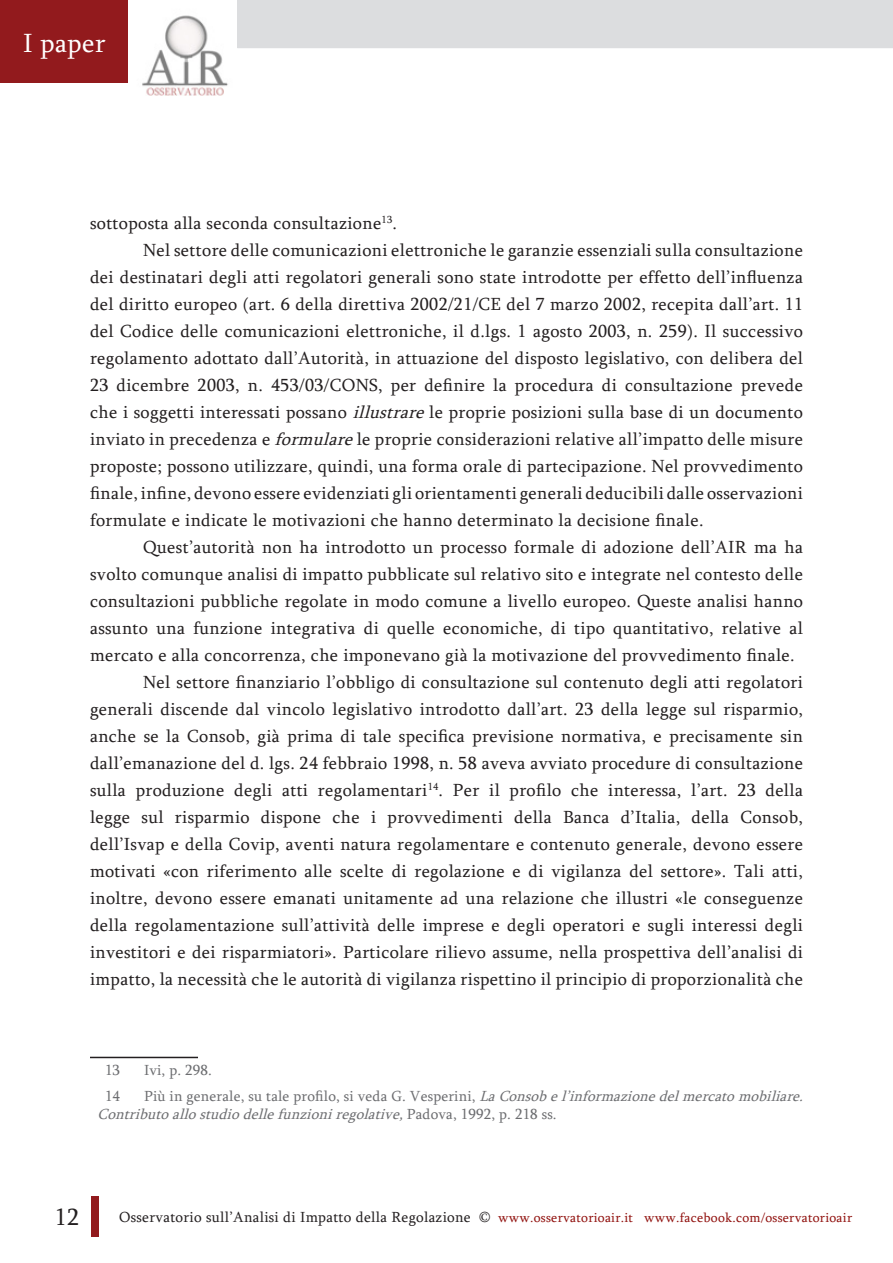
<style>
.page{position:relative;width:893px;height:1263px;background:#fff}
.page>*{position:absolute;margin:0;border:0;box-sizing:border-box;transform-origin:0 0}
.t1{font:27px "Sylfaen";letter-spacing:.02em;color:#fff}
.t2{font:24px "Sylfaen";color:#231f20}
.Note_testo{font:18px/27px "Sylfaen";letter-spacing:.02em;color:#231f20;text-align:justify}
.Note_testo-2{font:italic 15px/18px "Sylfaen";color:#6c6d70}
.Note_testo-3{font:15px "Sylfaen";letter-spacing:.01em;color:#6c6d70}
.t3{font:13.5px "Sylfaen";letter-spacing:.02em;color:#91120f}
.s1{font-style:italic}
.s2{font-style:normal}
.s3{font-size:15px;color:#231f20}
</style>
<div class="page">
<img style="left:142px;top:0;width:96px;height:96px">
<div style="left:92px;top:1196px;width:7px;height:41px;background:#921a1d"></div>
<div style="left:0;top:0;width:127px;height:83px;background:#921a1d"></div>
<div style="left:238px;top:0;width:655px;height:48px;background:#dcdddf"></div>
<hr style="left:90px;top:1057px;width:108px;height:1px;background:#231f20">
<h1 class="t1" style="left:23px;top:25px;width:84px">I paper</h1>
<p class="Note_testo" style="left:90px;top:209px;width:308px">sottoposta alla seconda consultazione<sup>13</sup>.</p>
<p class="Note_testo" style="left:90px;top:236px;width:715px;text-indent:53px">Nel settore delle comunicazioni elettroniche le garanzie essenziali sulla consultazione dei destinatari degli atti regolatori generali sono state introdotte per effetto dell’influenza del diritto europeo (art. 6 della direttiva 2002/21/CE del 7 marzo 2002, recepita dall’art. 11 del Codice delle comunicazioni elettroniche, il d.lgs. 1 agosto 2003, n. 259). Il successivo regolamento adottato dall’Autorità, in attuazione del disposto legislativo, con delibera del 23 dicembre 2003, n. 453/03/CONS, per definire la procedura di consultazione prevede che i soggetti interessati possano <span class="s1">illustrare</span>le proprie posizioni sulla base di un documento inviato in precedenza e <span class="s1">formulare</span>le proprie considerazioni relative all’impatto delle misure proposte; possono utilizzare, quindi, una forma orale di partecipazione. Nel provvedimento finale, infine, devono essere evidenziati gli orientamenti generali deducibili dalle osservazioni formulate e indicate le motivazioni che hanno determinato la decisione finale.</p>
<p class="Note_testo" style="left:90px;top:533px;width:715px;text-indent:53px">Quest’autorità non ha introdotto un processo formale di adozione dell’AIR ma ha svolto comunque analisi di impatto pubblicate sul relativo sito e integrate nel contesto delle consultazioni pubbliche regolate in modo comune a livello europeo. Queste analisi hanno assunto una funzione integrativa di quelle economiche, di tipo quantitativo, relative al mercato e alla concorrenza, che imponevano già la motivazione del provvedimento finale.</p>
<p class="Note_testo" style="left:90px;top:668px;width:714px;text-indent:53px">Nel settore finanziario l’obbligo di consultazione sul contenuto degli atti regolatori generali discende dal vincolo legislativo introdotto dall’art. 23 della legge sul risparmio, anche se la Consob, già prima di tale specifica previsione normativa, e precisamente sin dall’emanazione del d. lgs. 24 febbraio 1998, n. 58 aveva avviato procedure di consultazione sulla produzione degli atti regolamentari<sup>14</sup>. Per il profilo che interessa, l’art. 23 della legge sul risparmio dispone che i provvedimenti della Banca d’Italia, della Consob, dell’Isvap e della Covip, aventi natura regolamentare e contenuto generale, devono essere motivati «con riferimento alle scelte di regolazione e di vigilanza del settore». Tali atti, inoltre, devono essere emanati unitamente ad una relazione che illustri «le conseguenze della regolamentazione sull’attività delle imprese e degli operatori e sugli interessi degli investitori e dei risparmiatori». Particolare rilievo assume, nella prospettiva dell’analisi di impatto, la necessità che le autorità di vigilanza rispettino il principio di proporzionalità che</p>
<p class="Note_testo-3" style="left:105px;top:1060px;width:17px">13</p>
<p class="Note_testo-3" style="left:144px;top:1060px;width:69px">Ivi, p. 298.</p>
<p class="Note_testo-3" style="left:105px;top:1086px;width:17px">14</p>
<p class="Note_testo-2" style="left:97px;top:1086px;width:712px;text-indent:47px"><span class="s2">P iù i n g e n e ra l e , su t a l e p ro fi l o , s i v e d a G . V e s p e ri n i ,</span> LaConsobel’informazionedelmercatomobiliare.<br>Contributoallostudiodellefunzioniregolative,<span class="s2">P a d o v a , 1 9 9 2 , p . 2 1 8 s s .</span></p>
<h2 class="t2" style="left:55px;top:1201px;width:26px">12</h2>
<p class="t3" style="left:119px;top:1208px;width:734px"><span class="s3">Osservatorio sull’Analisi di Impatto della Regolazione ©</span> www.osservatorioair.it www.facebook.com/osservatorioair</p>
</div>
